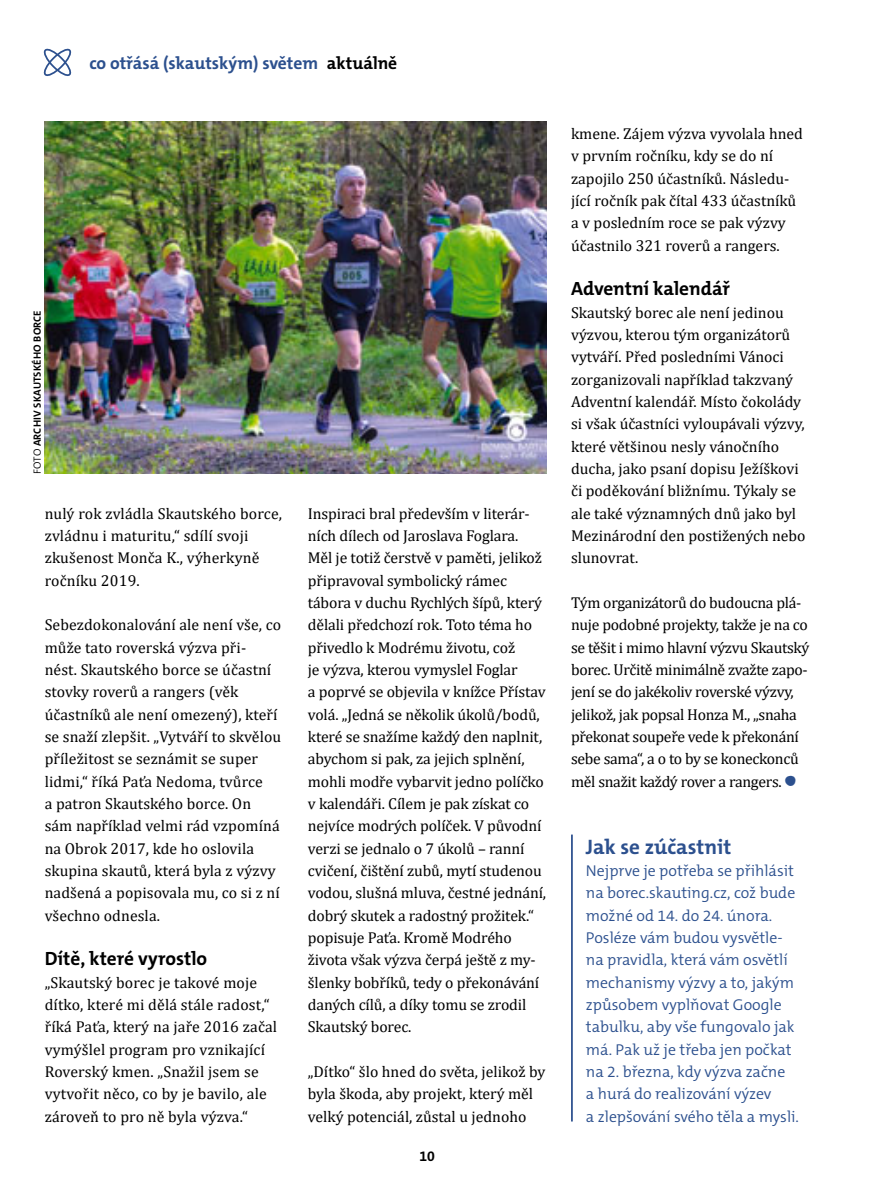
<style>
.page{position:relative;width:869px;height:1191px;background:#fff}
.page>*{position:absolute;margin:0;border:0;box-sizing:border-box;transform-origin:0 0}
.t1{font:700 21px "The Mix C5";color:#2c508e}
.t2{font:700 19.25px "The Mix C5";color:#000}
.t3{font:700 17.5px "The Mix C5";color:#2c508e}
.t4{font:15.75px/22.4px "Cambria";letter-spacing:-.01em;color:#000}
.t5{font:300 15.75px/22.4px "The Mix C5";color:#2c508e}
.t6{font:15.75px/22.4px "Cambria";letter-spacing:.01em;color:#000}
.t7{font:700 14px "The Mix C5";color:#000}
.t8{font:700 10.5px "The Mix C5";letter-spacing:.02em;color:#000}
.s1{color:#000}
.s2{font-weight:300}
.s3{font-family:"SKAUT";font-weight:700;font-size:17.5px;color:#2c508e}
</style>
<div class="page">
<svg style="left:43px;top:48px;width:29px;height:28px"></svg>
<hr style="left:570px;top:834px;width:2px;height:287px;background:#2c508e">
<img style="left:45px;top:121px;width:501px;height:353px">
<p class="t3" style="left:89px;top:56px;width:309px">co otřásá (skautským) světem <span class="s1">aktuálně</span></p>
<p class="t8" style="left:33px;top:474px;width:165px;rotate:-90deg"><span class="s2">FOTO</span> ARCHIV SKAUTSKÉHO BORCE</p>
<p class="t6" style="left:45px;top:501px;width:239px">nulý rok zvládla Skautského borce, zvládnu i maturitu,“ sdílí svoji zkušenost Monča K., výherkyně ročníku 2019.</p>
<p class="t4" style="left:45px;top:613px;width:238px">Sebezdokonalování ale není vše, co může tato roverská výzva při&shy;nést. Skautského borce se účastní stovky roverů a rangers (věk účastníků ale není omezený), kteří se snaží zlepšit. „Vytváří to skvělou příležitost se seznámit se super lidmi,“ říká Paťa Nedoma, tvůrce<br>a patron Skautského borce. On sám například velmi rád vzpomíná na Obrok 2017, kde ho oslovila skupina skautů, která byla z výzvy nadšená a popisovala mu, co si z ní všechno odnesla.</p>
<p class="t2" style="left:45px;top:951px;width:164px">Dítě, které vyrostlo</p>
<p class="t6" style="left:45px;top:970px;width:234px">„Skautský borec je takové moje dítko, které mi dělá stále radost,“ říká Paťa, který na jaře 2016 začal vymýšlel program pro vznikající<br>Roverský kmen. „Snažil jsem se vytvořit něco, co by je bavilo, ale zároveň to pro ně byla výzva.“</p>
<p class="t4" style="left:308px;top:501px;width:240px">Inspiraci bral především v literár&shy;ních dílech od Jaroslava Foglara.<br>Měl je totiž čerstvě v paměti, jelikož připravoval symbolický rámec tábora v duchu Rychlých šípů, který dělali předchozí rok. Toto téma ho přivedlo k Modrému životu, což<br>je výzva, kterou vymyslel Foglar<br>a poprvé se objevila v knížce Přístav volá. „Jedná se několik úkolů/bodů, které se snažíme každý den naplnit, abychom si pak, za jejich splnění, mohli modře vybarvit jedno políčko v kalendáři. Cílem je pak získat co nejvíce modrých políček. V původní verzi se jednalo o 7 úkolů – ranní cvičení, čištění zubů, mytí studenou vodou, slušná mluva, čestné jednání, dobrý skutek a radostný prožitek.“ popisuje Paťa. Kromě Modrého života však výzva čerpá ještě z my&shy;šlenky bobříků, tedy o překonávání daných cílů, a díky tomu se zrodil Skautský borec.</p>
<p class="t4" style="left:308px;top:1060px;width:239px">„Dítko“ šlo hned do světa, jelikož by byla škoda, aby projekt, který měl velký potenciál, zůstal u jednoho</p>
<p class="t7" style="left:419px;top:1151px;width:17px">10</p>
<p class="t4" style="left:570px;top:122px;width:233px">kmene. Zájem výzva vyvolala hned v prvním ročníku, kdy se do ní zapojilo 250 účastníků. Následu&shy;jící ročník pak čítal 433 účastníků a v posledním roce se pak výzvy účastnilo 321 roverů a rangers.</p>
<p class="t2" style="left:570px;top:281px;width:160px">Adventní kalendář</p>
<p class="t4" style="left:570px;top:301px;width:236px">Skautský borec ale není jedinou výzvou, kterou tým organizátorů vytváří. Před posledními Vánoci zorganizovali například takzvaný<br>Adventní kalendář. Místo čokolády si však účastníci vyloupávali výzvy, které většinou nesly vánočního ducha, jako psaní dopisu Ježíškovi či poděkování bližnímu. Týkaly se ale také významných dnů jako byl<br>Mezinárodní den postižených nebo slunovrat.</p>
<p class="t4" style="left:570px;top:591px;width:240px">Tým organizátorů do budoucna plá&shy;nuje podobné projekty, takže je na co se těšit i mimo hlavní výzvu Skautský borec. Určitě minimálně zvažte zapo&shy;jení se do jakékoliv roverské výzvy, jelikož, jak popsal Honza M., „snaha překonat soupeře vede k překonání sebe sama“, a o to by se koneckonců měl snažit každý rover a rangers. <span class="s3">¶</span></p>
<h1 class="t1" style="left:585px;top:838px;width:147px">Jak se zúčastnit</h1>
<p class="t5" style="left:585px;top:861px;width:214px">Nejprve je potřeba se přihlásit na borec.skauting.cz, což bude možné od 14. do 24. února.<br>Posléze vám budou vysvětle&shy;na pravidla, která vám osvětlí mechanismy výzvy a to, jakým způsobem vyplňovat Google tabulku, aby vše fungovalo jak má. Pak už je třeba jen počkat na 2. března, kdy výzva začne<br>a hurá do realizování výzev<br>a zlepšování svého těla a mysli.</p>
</div>
